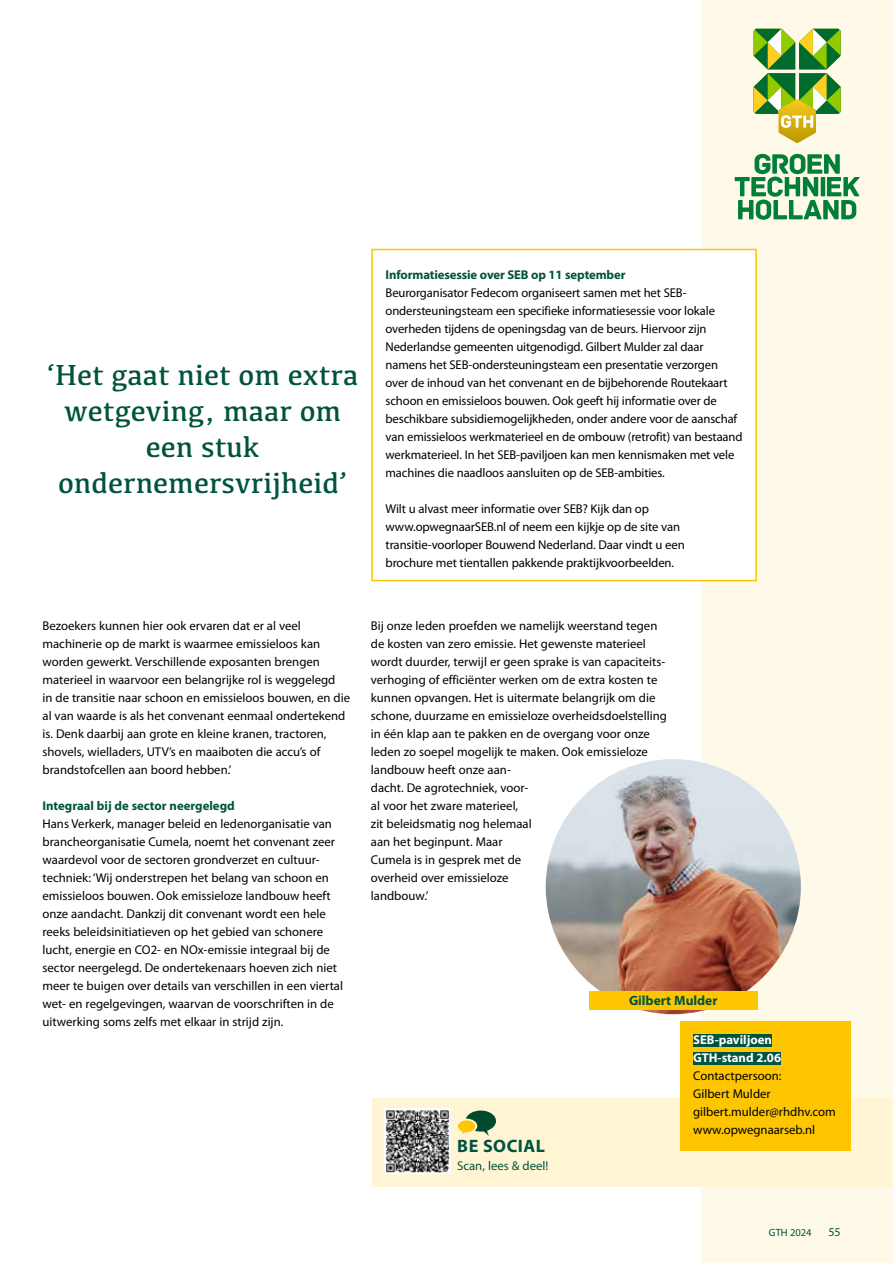
<style>
.page{position:relative;width:893px;height:1263px;background:#fff}
.page>*{position:absolute;margin:0;border:0;box-sizing:border-box;transform-origin:0 0}
.t1{font:30px/36px "Kefa";color:#00533e;text-align:center}
.t2{font:700 18px "Myriad Pro";letter-spacing:.03em;color:#00533e}
.t3{font:700 13.5px "Myriad Pro";color:#00533e}
.t4{font:12.75px/18px "Myriad Pro";color:#000}
.t5{font:700 12.75px "Myriad Pro";letter-spacing:-.01em;color:#00533e}
.t6{font:700 12.75px/18px "Myriad Pro";color:#fff}
.t7{font:12.75px "Myriad Pro";color:#00533e}
.t8{font:12px "Myriad Pro";color:#00533e}
.t9{font:10.5px "Myriad Pro";color:#00533e}
</style>
<div class="page">
<div style="left:701px;top:0;width:192px;height:1263px;background:#fff9e9"></div>
<img style="left:778px;top:128px;width:38px;height:15px">
<svg style="left:754px;top:29px;width:87px;height:99px"></svg>
<svg style="left:735px;top:154px;width:125px;height:66px"></svg>
<div style="left:372px;top:1098px;width:521px;height:89px;background:#fff5d5"></div>
<img style="left:384px;top:1108px;width:66px;height:66px">
<svg style="left:458px;top:1110px;width:38px;height:26px"></svg>
<div style="left:680px;top:1021px;width:170px;height:130px;background:#fdc600"></div>
<div style="left:693px;top:1034px;width:79px;height:13px;background:#00533e"></div>
<div style="left:693px;top:1052px;width:88px;height:13px;background:#00533e"></div>
<div style="left:372px;top:249px;width:384px;height:332px;background:#fff"></div>
<div style="left:371px;top:249px;width:386px;height:332px;border:2px solid #fdc600"></div>
<img style="left:546px;top:759px;width:255px;height:255px;border-radius:128px">
<div style="left:589px;top:991px;width:169px;height:18px;background:#fdc600"></div>
<h1 class="t1" style="left:47px;top:356px;width:313px">‘Het gaat niet om extra wetgeving, maar om een stuk ondernemersvrijheid’</h1>
<p class="t5" style="left:386px;top:266px;width:242px">Informatiesessie over SEB op 11 september</p>
<p class="t4" style="left:386px;top:284px;width:358px">Beurorganisator Fedecom organiseert samen met het SEB&shy;ondersteuningsteam een specifieke informatiesessie voor lokale overheden tijdens de openingsdag van de beurs. Hiervoor zijn Nederlandse gemeenten uitgenodigd. Gilbert Mulder zal daar namens het SEB-ondersteuningsteam een presentatie verzorgen over de inhoud van het convenant en de bijbehorende Routekaart schoon en emissieloos bouwen. Ook geeft hij informatie over de beschikbare subsidiemogelijkheden, onder andere voor de aanschaf van emissieloos werkmaterieel en de ombouw (retrofit) van bestaand werkmaterieel. In het SEB-paviljoen kan men kennismaken met vele machines die naadloos aansluiten op de SEB-ambities.</p>
<p class="t4" style="left:386px;top:500px;width:301px">Wilt u alvast meer informatie over SEB? Kijk dan op www.opwegnaarSEB.nl of neem een kijkje op de site van transitie-voorloper Bouwend Nederland. Daar vindt u een brochure met tientallen pakkende praktijkvoorbeelden.</p>
<p class="t4" style="left:43px;top:617px;width:309px">Bezoekers kunnen hier ook ervaren dat er al veel machinerie op de markt is waarmee emissieloos kan worden gewerkt. Verschillende exposanten brengen materieel in waarvoor een belangrijke rol is weggelegd<br>in de transitie naar schoon en emissieloos bouwen, en die al van waarde is als het convenant eenmaal ondertekend is. Denk daarbij aan grote en kleine kranen, tractoren, shovels, wielladers, UTV’s en maaiboten die accu’s of brandstofcellen aan boord hebben.’</p>
<p class="t5" style="left:43px;top:797px;width:194px">Integraal bij de sector neergelegd</p>
<p class="t4" style="left:43px;top:815px;width:302px">Hans Verkerk, manager beleid en ledenorganisatie van brancheorganisatie Cumela, noemt het convenant zeer waardevol voor de sectoren grondverzet en cultuur&shy;techniek: ‘Wij onderstrepen het belang van schoon en emissieloos bouwen. Ook emissieloze landbouw heeft onze aandacht. Dankzij dit convenant wordt een hele reeks beleidsinitiatieven op het gebied van schonere lucht, energie en CO2- en NOx-emissie integraal bij de sector neergelegd. De ondertekenaars hoeven zich niet meer te buigen over details van verschillen in een viertal wet- en regelgevingen, waarvan de voorschriften in de uitwerking soms zelfs met elkaar in strijd zijn.</p>
<p class="t4" style="left:371px;top:617px;width:298px">Bij onze leden proefden we namelijk weerstand tegen de kosten van zero emissie. Het gewenste materieel wordt duurder, terwijl er geen sprake is van capaciteits&shy;verhoging of efficiënter werken om de extra kosten te kunnen opvangen. Het is uitermate belangrijk om die schone, duurzame en emissieloze overheidsdoelstelling in één klap aan te pakken en de overgang voor onze leden zo soepel mogelijk te maken. Ook emissieloze landbouw heeft onze aan-<br>dacht. De agrotechniek, voor-<br>al voor het zware materieel,<br>zit beleidsmatig nog helemaal<br>aan het beginpunt. Maar<br>Cumela is in gesprek met de<br>overheid over emissieloze<br>landbouw.’</p>
<p class="t3" style="left:629px;top:992px;width:90px">Gilbert Mulder</p>
<h2 class="t2" style="left:457px;top:1134px;width:89px">BE SOCIAL</h2>
<p class="t7" style="left:457px;top:1158px;width:93px">Scan, lees &amp; deel!</p>
<p class="t6" style="left:693px;top:1030px;width:89px">SEB-paviljoen<br>GTH-stand 2.06</p>
<p class="t4" style="left:693px;top:1067px;width:144px">Contactpersoon:<br>Gilbert Mulder gilbert.mulder@rhdhv.com www.opwegnaarseb.nl</p>
<p class="t9" style="left:769px;top:1226px;width:44px">GTH 2024</p>
<p class="t8" style="left:828px;top:1224px;width:14px">55</p>
</div>
